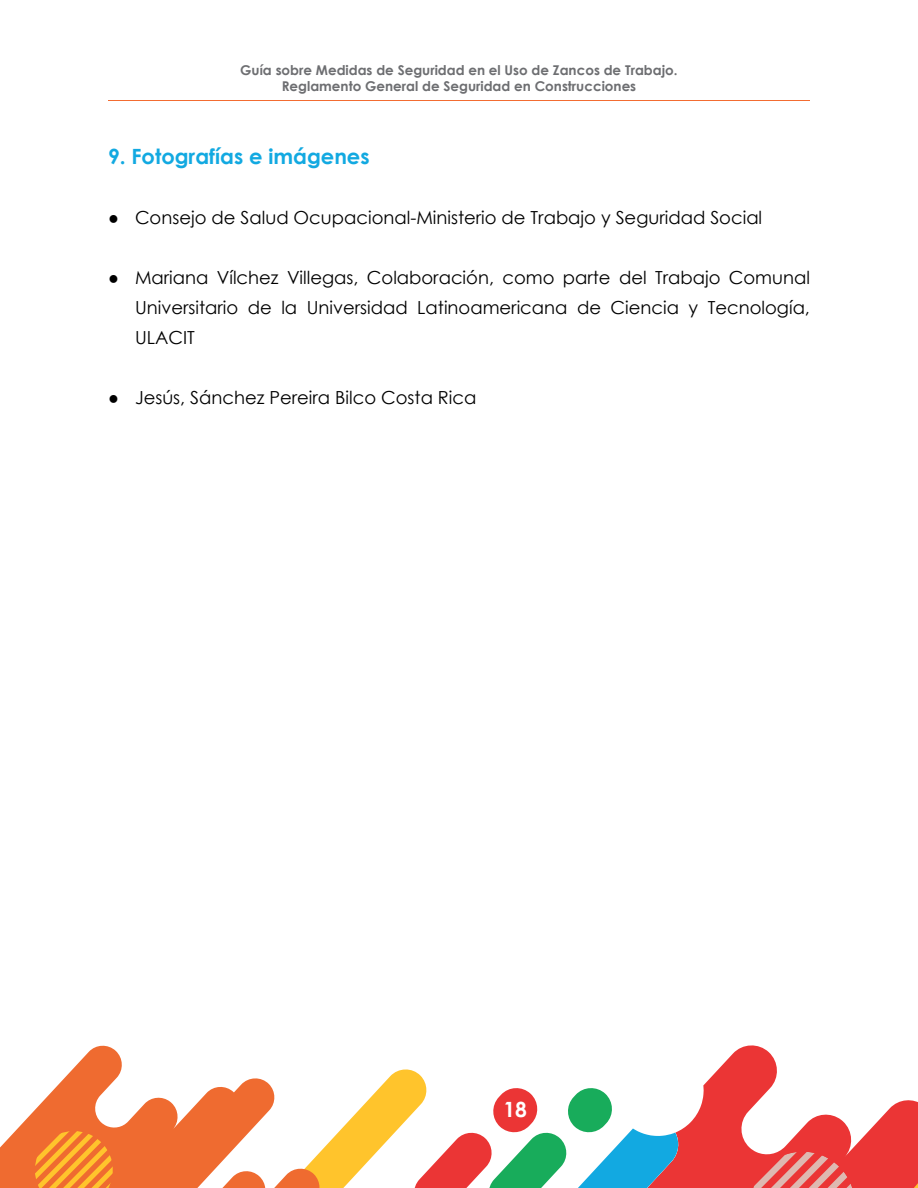
<style>
.page{position:relative;width:918px;height:1188px;background:#fff}
.page>*{position:absolute;margin:0;border:0;box-sizing:border-box;transform-origin:0 0}
.t1{font:700 21px "Century Gothic";color:#12a9e1}
.t2{font:700 21px "Century Gothic";color:#fff}
.t3{font:18px/30px "Century Gothic";color:#000;text-align:justify}
.t4{font:700 13.5px/16.2px "Century Gothic";color:#6d6e71;text-align:center}
</style>
<div class="page">
<svg style="left:680px;top:1045px;width:71px;height:143px;fill:#eb3535"></svg>
<svg style="left:321px;top:1069px;width:359px;height:119px"></svg>
<svg style="left:0;top:1045px;width:321px;height:143px"></svg>
<svg style="left:31px;top:1127px;width:86px;height:61px;background:#f4892e"></svg>
<svg style="left:751px;top:1045px;width:167px;height:143px"></svg>
<hr style="left:108px;top:100px;width:702px;height:1px;background:#f36c31">
<p class="t4" style="left:240px;top:61px;width:439px">Guía sobre Medidas de Seguridad en el Uso de Zancos de Trabajo.<br>Reglamento General de Seguridad en Construcciones</p>
<p class="t1" style="left:108px;top:141px;width:263px">9. Fotografías e imágenes</p>
<p class="t3" style="left:108px;top:202px;width:656px">● Consejo de Salud Ocupacional-Ministerio de Trabajo y Seguridad Social</p>
<p class="t3" style="left:135px;top:262px;width:677px;text-indent:-27px">● Mariana Vílchez Villegas, Colaboración, como parte del Trabajo Comunal Universitario de la Universidad Latinoamericana de Ciencia y Tecnología, ULACIT</p>
<p class="t3" style="left:108px;top:382px;width:370px">● Jesús, Sánchez Pereira Bilco Costa Rica</p>
<p class="t2" style="left:503px;top:1094px;width:25px">18</p>
</div>
